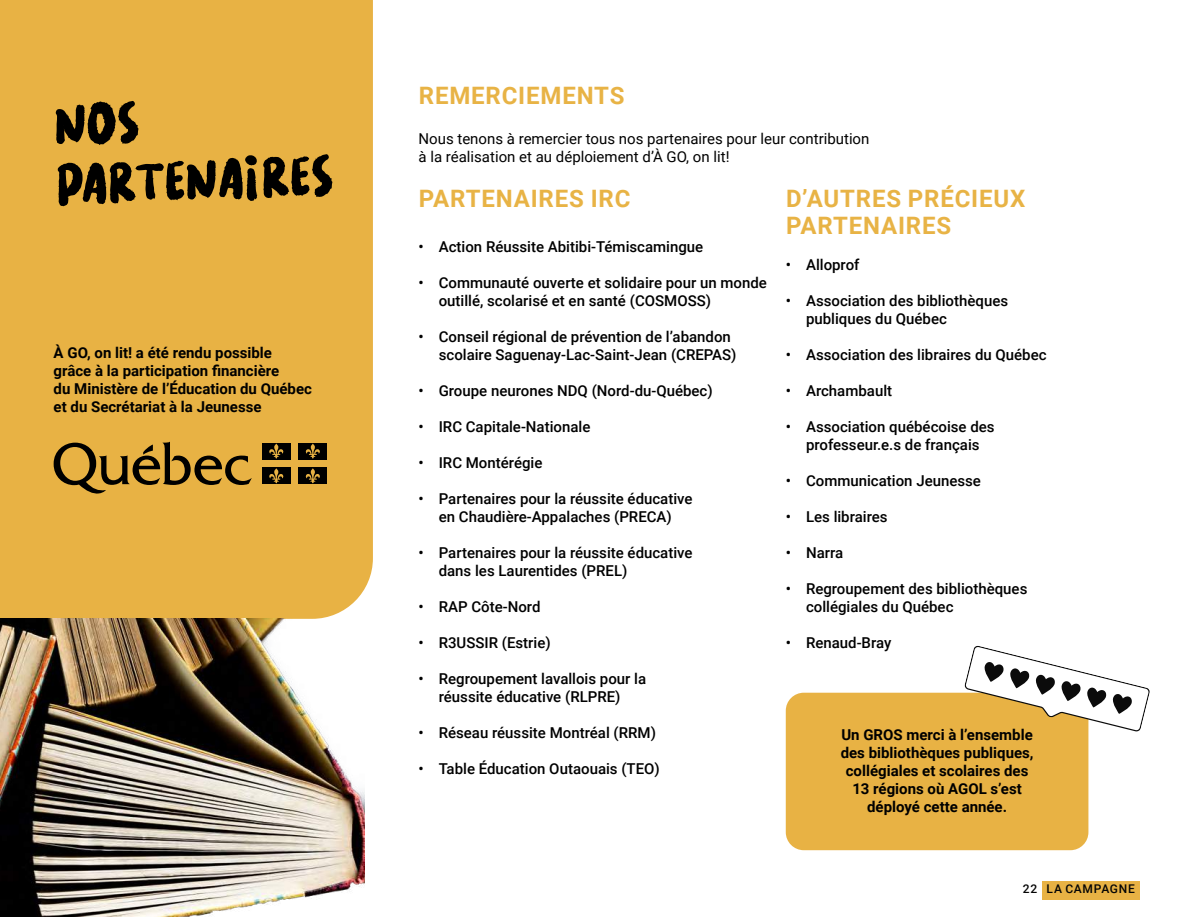
<style>
.page{position:relative;width:1188px;height:918px;background:#fff}
.page>*{position:absolute;margin:0;border:0;box-sizing:border-box;transform-origin:0 0}
.t1{font:60px/60px "LESNOIR Regular";color:#000}
.t2{font:700 24px/27px "Roboto";letter-spacing:.035em;color:#e8b345}
.t3{font:500 15px/18px "Roboto";color:#000}
.t4{font:700 15px/18px "Roboto";color:#000;text-align:center}
.t5{font:15px/18px "Roboto";color:#000}
.t6{font:500 12px "Roboto";letter-spacing:.06em;color:#050505}
</style>
<div class="page">
<div style="left:0;top:0;width:373px;height:619px;background:#e8b244"></div>
<div style="left:786px;top:693px;width:302px;height:157px;background:#e8b244;border-radius:18px"></div>
<svg style="left:54px;top:442px;width:198px;height:52px;background:#ac8432"></svg>
<div style="left:262px;top:443px;width:28px;height:16px;background:#000"></div>
<svg style="left:269px;top:444px;width:15px;height:15px"></svg>
<div style="left:299px;top:443px;width:28px;height:16px;background:#000"></div>
<svg style="left:305px;top:444px;width:15px;height:15px"></svg>
<div style="left:262px;top:467px;width:28px;height:17px;background:#000"></div>
<svg style="left:269px;top:468px;width:15px;height:15px"></svg>
<div style="left:299px;top:467px;width:28px;height:17px;background:#000"></div>
<svg style="left:305px;top:468px;width:15px;height:15px"></svg>
<svg style="left:964px;top:645px;width:186px;height:87px"></svg>
<img style="left:0;top:619px;width:364px;height:298px">
<div style="left:1042px;top:881px;width:97px;height:18px;background:#e8b244"></div>
<h1 class="t1" style="left:53px;top:89px;width:278px;rotate:-2deg">NOS<br>PARTENAIRES</h1>
<p class="t4" style="left:54px;top:343px;width:260px;text-align:left">À GO, on lit! a été rendu possible grâce à la participation financière<br>du Ministère de l’Éducation du Québec et du Secrétariat à la Jeunesse</p>
<h2 class="t2" style="left:419px;top:81px;width:207px">REMERCIEMENTS</h2>
<p class="t5" style="left:418px;top:129px;width:452px">Nous tenons à remercier tous nos partenaires pour leur contribution à la réalisation et au déploiement d’À GO, on lit!</p>
<h2 class="t2" style="left:419px;top:184px;width:213px">PARTENAIRES IRC</h2>
<p class="t3" style="left:418px;top:237px;width:286px">• Action Réussite Abitibi-Témiscamingue</p>
<p class="t3" style="left:439px;top:273px;width:330px;text-indent:-20px">• Communauté ouverte et solidaire pour un monde outillé, scolarisé et en santé (COSMOSS)</p>
<p class="t3" style="left:439px;top:327px;width:299px;text-indent:-20px">• Conseil régional de prévention de l’abandon scolaire Saguenay-Lac-Saint-Jean (CREPAS)</p>
<p class="t3" style="left:418px;top:381px;width:296px">• Groupe neurones NDQ (Nord-du-Québec)</p>
<p class="t3" style="left:418px;top:417px;width:173px">• IRC Capitale-Nationale</p>
<p class="t3" style="left:418px;top:453px;width:125px">• IRC Montérégie</p>
<p class="t3" style="left:418px;top:489px;width:276px;text-align:center">• Partenaires pour la réussite éducative en Chaudière-Appalaches (PRECA)</p>
<p class="t3" style="left:439px;top:543px;width:255px;text-indent:-20px">• Partenaires pour la réussite éducative dans les Laurentides (PREL)</p>
<p class="t3" style="left:418px;top:597px;width:123px">• RAP Côte-Nord</p>
<p class="t3" style="left:418px;top:633px;width:134px">• R3USSIR (Estrie)</p>
<p class="t3" style="left:418px;top:669px;width:229px;text-align:center">• Regroupement lavallois pour la réussite éducative (RLPRE)</p>
<p class="t3" style="left:418px;top:723px;width:239px">• Réseau réussite Montréal (RRM)</p>
<p class="t3" style="left:418px;top:759px;width:243px">• Table Éducation Outaouais (TEO)</p>
<h2 class="t2" style="left:786px;top:184px;width:241px">D’AUTRES PRÉCIEUX<br>PARTENAIRES</h2>
<p class="t3" style="left:786px;top:255px;width:75px">• Alloprof</p>
<p class="t3" style="left:806px;top:291px;width:204px;text-indent:-20px">• Association des bibliothèques publiques du Québec</p>
<p class="t3" style="left:786px;top:345px;width:262px">• Association des libraires du Québec</p>
<p class="t3" style="left:786px;top:381px;width:108px">• Archambault</p>
<p class="t3" style="left:786px;top:417px;width:210px;text-align:center">• Association québécoise des professeur.e.s de français</p>
<p class="t3" style="left:786px;top:471px;width:197px">• Communication Jeunesse</p>
<p class="t3" style="left:786px;top:507px;width:103px">• Les libraires</p>
<p class="t3" style="left:786px;top:543px;width:59px">• Narra</p>
<p class="t3" style="left:806px;top:579px;width:223px;text-indent:-20px">• Regroupement des bibliothèques collégiales du Québec</p>
<p class="t3" style="left:786px;top:633px;width:107px">• Renaud-Bray</p>
<p class="t4" style="left:841px;top:725px;width:194px">Un GROS merci à l’ensemble des bibliothèques publiques, collégiales et scolaires des<br>13 régions où AGOL s’est déployé cette année.</p>
<p class="t6" style="left:1023px;top:881px;width:114px">22 LA CAMPAGNE</p>
</div>
